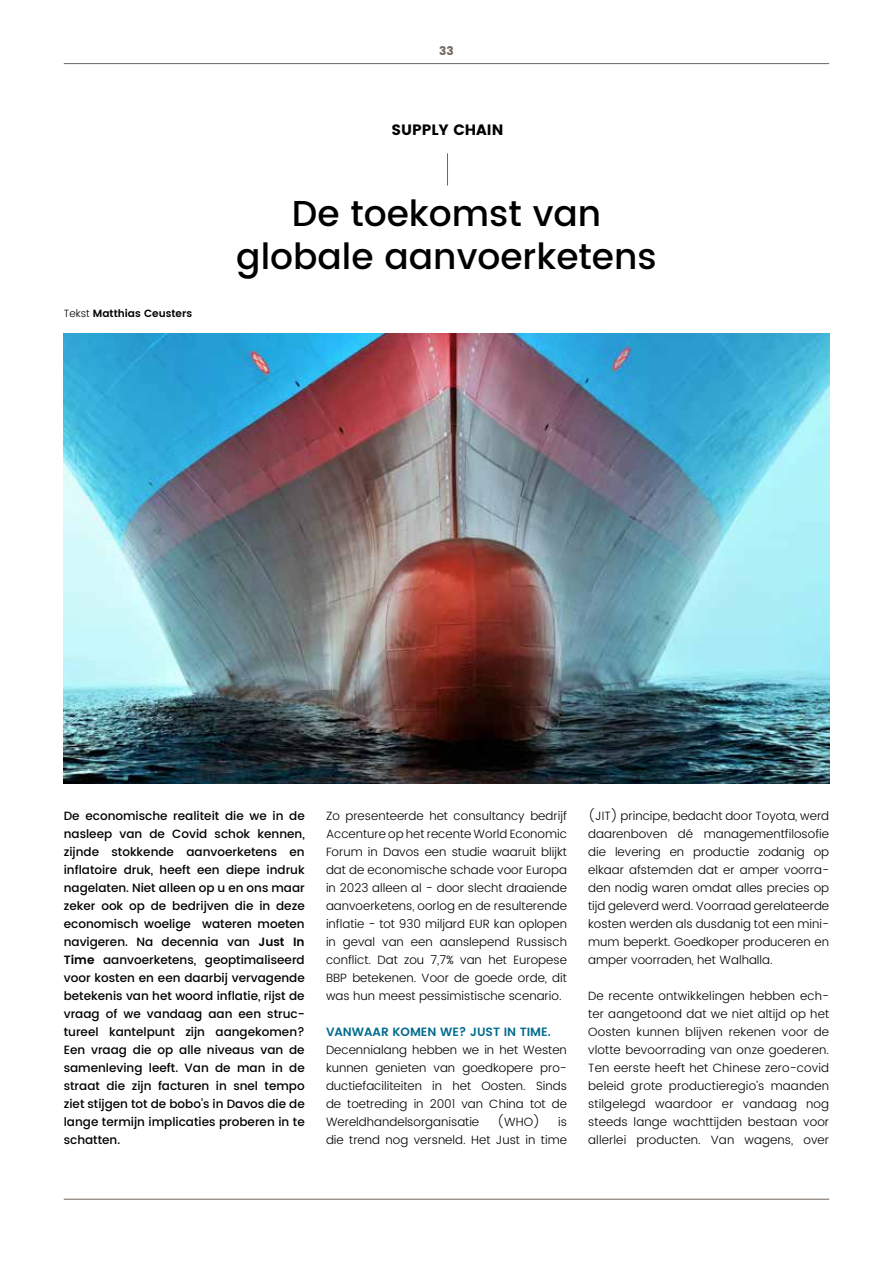
<style>
.page{position:relative;width:893px;height:1263px;background:#fff}
.page>*{position:absolute;margin:0;border:0;box-sizing:border-box;transform-origin:0 0}
.t1{font:500 36px/43.2px "Poppins";color:#000;text-align:center}
.t2{font:15px "Poppins";color:#000}
.t3{font:300 12px/18px "Poppins";color:#000;text-align:justify}
.t4{font:500 12px/18px "Poppins";color:#000;text-align:justify}
.t5{font:600 12px "Poppins";color:#006b8d}
.t6{font:12px "Poppins";color:#6f665f}
.t7{font:600 10.5px "Poppins";color:#000}
.s1{font-weight:300}
.s2{font-weight:600}
</style>
<div class="page">
<hr style="left:64px;top:1199px;width:765px;height:1px;background:#6f665f">
<hr style="left:64px;top:63px;width:765px;height:1px;background:#6f665f">
<hr style="left:447px;top:153px;width:1px;height:33px;background:#6f665f">
<img style="left:64px;top:334px;width:765px;height:450px">
<p class="t6" style="left:439px;top:44px;width:16px">33</p>
<p class="t2" style="left:392px;top:121px;width:113px">SUPPLY CHAIN</p>
<p class="t7" style="left:64px;top:305px;width:130px"><span class="s1">Tekst</span> Matthias Ceusters</p>
<h1 class="t1" style="left:236px;top:192px;width:422px">De toekomst van globale aanvoerketens</h1>
<p class="t4" style="left:64px;top:807px;width:242px">De economische realiteit die we in de nasleep van de Covid schok kennen, zijnde stokkende aanvoerketens en inflatoire druk, heeft een diepe indruk nagelaten. Niet alleen op u en ons maar zeker ook op de bedrijven die in deze economisch woelige wateren moeten navigeren. Na decennia van <span class="s2">Just In Time</span> aanvoerketens, geoptimaliseerd voor kosten en een daarbij vervagende betekenis van het woord inflatie, rijst de vraag of we vandaag aan een struc&shy;tureel kantelpunt zijn aangekomen?<br>Een vraag die op alle niveaus van de samenleving leeft. Van de man in de straat die zijn facturen in snel tempo ziet stijgen tot de bobo’s in Davos die de lange termijn implicaties proberen in te schatten.</p>
<p class="t3" style="left:326px;top:807px;width:242px">Zo presenteerde het consultancy bedrijf Accenture op het recente World Economic Forum in Davos een studie waaruit blijkt dat de economische schade voor Europa in 2023 alleen al - door slecht draaiende aanvoerketens, oorlog en de resulterende inflatie - tot 930 miljard EUR kan oplopen in geval van een aanslepend Russisch conflict. Dat zou 7,7% van het Europese BBP betekenen. Voor de goede orde, dit was hun meest pessimistische scenario.</p>
<p class="t5" style="left:326px;top:1023px;width:226px">VANWAAR KOMEN WE? JUST IN TIME.</p>
<p class="t3" style="left:326px;top:1041px;width:242px">Decennialang hebben we in het Westen kunnen genieten van goedkopere pro&shy;ductiefaciliteiten in het Oosten. Sinds de toetreding in 2001 van China tot de Wereldhandelsorganisatie</p>
<p class="t3" style="left:497px;top:1113px;width:44px">(WHO)</p>
<p class="t3" style="left:326px;top:1113px;width:242px;text-align:right">is<br>die trend nog versneld. Het Just in time</p>
<p class="t3" style="left:588px;top:807px;width:242px">(JIT) principe, bedacht door Toyota, werd daarenboven dé managementfilosofie die levering en productie zodanig op elkaar afstemden dat er amper voorra&shy;den nodig waren omdat alles precies op tijd geleverd werd. Voorraad gerelateerde kosten werden als dusdanig tot een mini&shy;mum beperkt. Goedkoper produceren en amper voorraden, het Walhalla.</p>
<p class="t3" style="left:588px;top:987px;width:242px">De recente ontwikkelingen hebben ech&shy;ter aangetoond dat we niet altijd op het Oosten kunnen blijven rekenen voor de vlotte bevoorrading van onze goederen.<br>Ten eerste heeft het Chinese zero-covid beleid grote productieregio’s maanden stilgelegd waardoor er vandaag nog steeds lange wachttijden bestaan voor allerlei producten. Van wagens, over</p>
</div>
